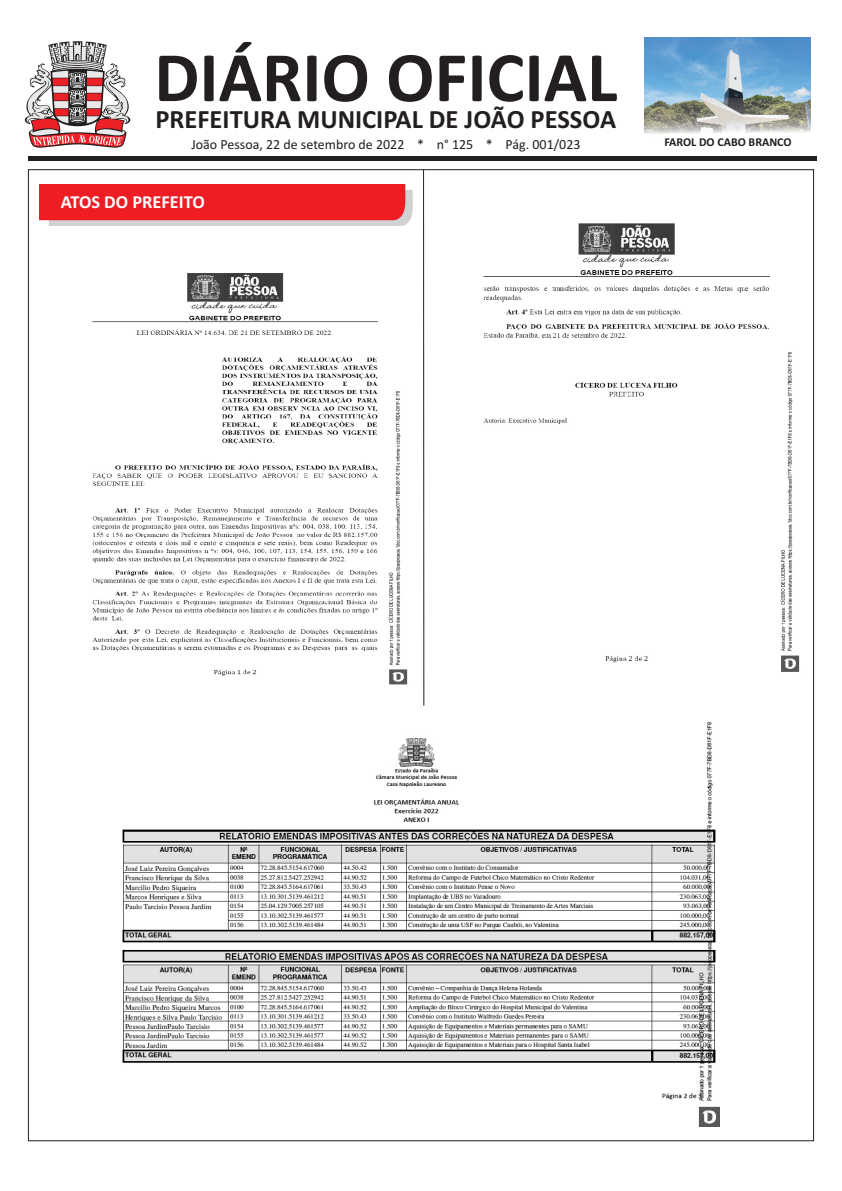
<style>
.page{position:relative;width:842px;height:1191px;background:#fff}
.page>*{position:absolute;margin:0;border:0;box-sizing:border-box;transform-origin:0 0}
.t1{font:700 71.7px "Calibri";color:#231f20}
.t2{font:700 26.5px "Calibri";color:#231f20}
.t3{font:700 18.4px "Calibri";color:#fff}
.t4{font:14px "Calibri";color:#231f20}
.t5{font:700 12px "Calibri";color:#231f20}
</style>
<div class="page">
<hr style="left:423px;top:170px;width:1px;height:535px;background:#231f20">
<svg style="left:25px;top:41px;width:105px;height:107px"></svg>
<svg style="left:39px;top:184px;width:374px;height:42px;background:#e93a3f"></svg>
<hr style="left:29px;top:156px;width:788px;height:4px;background:#231f20">
<img style="left:645px;top:37px;width:166px;height:62px">
<img style="left:645px;top:99px;width:166px;height:35px">
<img style="left:92px;top:273px;width:316px;height:412px">
<img style="left:483px;top:223px;width:317px;height:449px">
<img style="left:123px;top:722px;width:597px;height:404px">
<h1 class="t1" style="left:154px;top:47px;width:465px">DIÁRIO OFICIAL</h1>
<h2 class="t2" style="left:155px;top:108px;width:462px">PREFEITURA MUNICIPAL DE JOÃO PESSOA</h2>
<p class="t4" style="left:191px;top:139px;width:391px">João Pessoa, 22 de setembro de 2022 * n° 125 * Pág. 001/023</p>
<h3 class="t3" style="left:61px;top:194px;width:146px">ATOS DO PREFEITO</h3>
<p class="t5" style="left:664px;top:137px;width:129px">FAROL DO CABO BRANCO</p>
</div>
